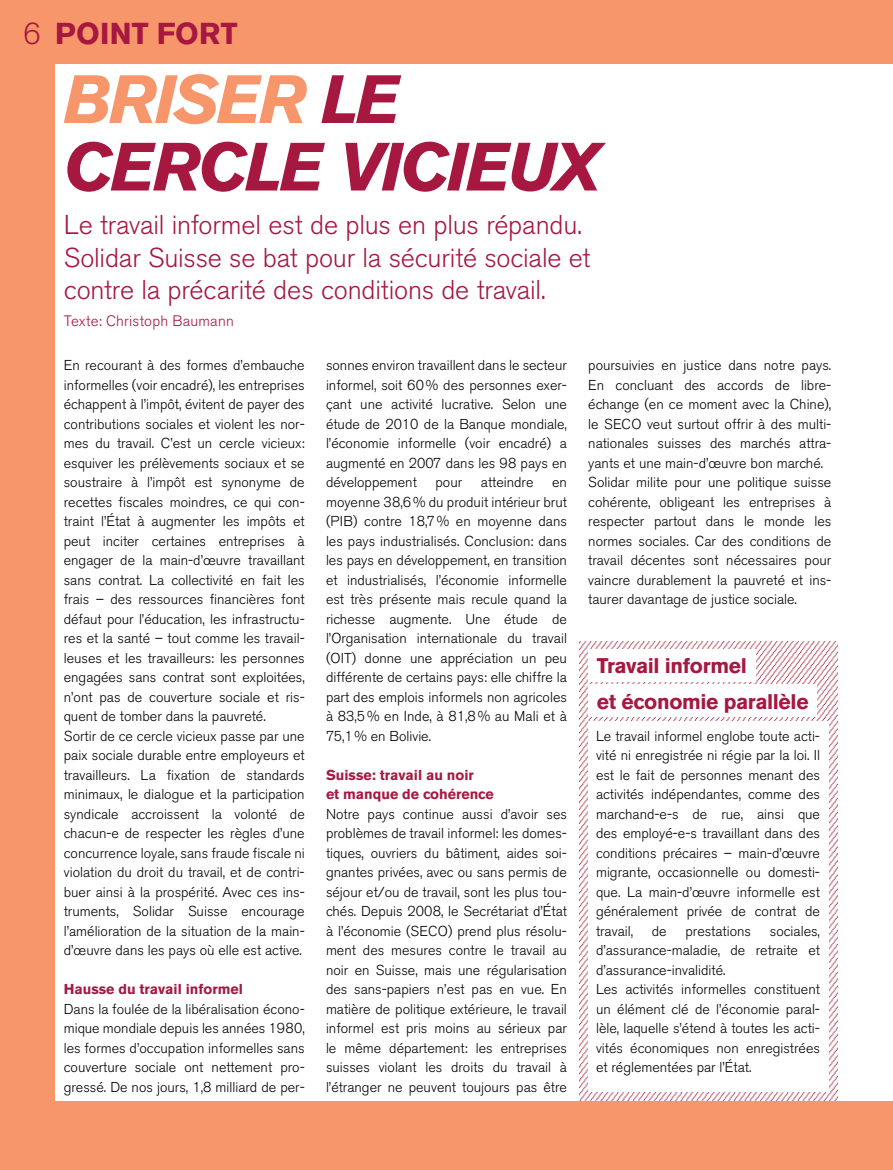
<style>
.page{position:relative;width:893px;height:1170px;background:#fff}
.page>*{position:absolute;margin:0;border:0;box-sizing:border-box;transform-origin:0 0}
.t1{font:italic 700 67.5px/67.5px "Akzidenz Grotesk BE";letter-spacing:-.035em;color:#a61840}
.t2{font:700 30px "Akzidenz Grotesk BE";letter-spacing:.005em;color:#a61840}
.t3{font:300 27px/32.4px "Akzidenz Grotesk BE";letter-spacing:-.005em;color:#a61840}
.t4{font:700 21px "Akzidenz Grotesk BE";letter-spacing:-.015em;color:#a61840}
.t5{font:300 15px "Akzidenz Grotesk BE";letter-spacing:.015em;color:#a61840}
.t6{font:300 14.25px/19.5px "Akzidenz Grotesk BE";color:#000;text-align:justify}
.t7{font:700 14.25px/19.5px "Akzidenz Grotesk BE";color:#a61840}
.s1{font-weight:300}
.s2{color:#f7966b}
</style>
<div class="page">
<div style="left:0;top:0;width:893px;height:1169px;background:#f7966b"></div>
<div style="left:55px;top:64px;width:838px;height:1036px;background:#fff"></div>
<img style="left:580px;top:641px;width:258px;height:459px">
<div style="left:587px;top:721px;width:241px;height:370px;background:#fff"></div>
<div style="left:588px;top:684px;width:229px;height:33px;background:#fff"></div>
<div style="left:588px;top:649px;width:167px;height:32px;background:#fff"></div>
<h2 class="t2" style="left:23px;top:16px;width:216px"><span class="s1">6</span> POINT FORT</h2>
<h1 class="t1" style="left:64px;top:66px;width:339px"><span class="s2">BRISER</span> LE<br>CERCL</h1>
<h1 class="t1" style="left:280px;top:133px;width:323px">E VICI EUX</h1>
<h3 class="t3" style="left:64px;top:209px;width:528px">Le travail informel est de plus en plus répandu.<br>Solidar Suisse se bat pour la sécurité sociale et contre la précarité des conditions de travail.</h3>
<p class="t5" style="left:64px;top:312px;width:172px">Texte: Christoph Baumann</p>
<p class="t6" style="left:64px;top:355px;width:242px;text-align:left">En recourant à des formes d’embauche informelles (voir encadré), les entreprises échappent à l’impôt, évitent de payer des contributions sociales et violent les nor&shy;mes du travail. C’est un cercle vicieux: esquiver les prélèvements sociaux et se soustraire à l’impôt est synonyme de recettes fiscales moindres, ce qui con&shy;traint l’État à augmenter les impôts et peut inciter certaines entreprises à engager de la main-d’œuvre travaillant sans contrat. La collectivité en fait les frais – des ressources financières font défaut pour l’éducation, les infrastructu&shy;res et la santé – tout comme les travail&shy;leuses et les travailleurs: les personnes engagées sans contrat sont exploitées, n’ont pas de couverture sociale et ris&shy;quent de tomber dans la pauvreté.<br>Sortir de ce cercle vicieux passe par une paix sociale durable entre employeurs et travailleurs. La fixation de standards minimaux, le dialogue et la participation syndicale accroissent la volonté de chacun-e de respecter les règles d’une concurrence loyale, sans fraude fiscale ni violation du droit du travail, et de contri&shy;buer ainsi à la prospérité. Avec ces ins&shy;truments, Solidar Suisse encourage l’amélioration de la situation de la main&shy;d’œuvre dans les pays où elle est active.</p>
<p class="t7" style="left:64px;top:979px;width:181px">Hausse du travail informel</p>
<p class="t6" style="left:64px;top:999px;width:242px">Dans la foulée de la libéralisation écono&shy;mique mondiale depuis les années 1980, les formes d’occupation informelles sans couverture sociale ont nettement pro&shy;gressé. De nos jours, 1,8 milliard de per-</p>
<p class="t6" style="left:326px;top:356px;width:242px">sonnes environ travaillent dans le secteur informel, soit 60% des personnes exer&shy;çant une activité lucrative. Selon une étude de 2010 de la Banque mondiale, l’économie informelle (voir encadré) a augmenté en 2007 dans les 98 pays en développement</p>
<p class="t6" style="left:435px;top:473px;width:28px">pour</p>
<p class="t6" style="left:481px;top:473px;width:54px">atteindre</p>
<p class="t6" style="left:326px;top:473px;width:242px;text-indent:226px">en moyenne 38,6% du produit intérieur brut (PIB) contre 18,7% en moyenne dans les pays industrialisés. Conclusion: dans les pays en développement, en transition et industrialisés, l’économie informelle est très présente mais recule quand la richesse augmente. Une étude de l’Organisation internationale du travail (OIT) donne une appréciation un peu différente de certains pays: elle chiffre la part des emplois informels non agricoles à 83,5% en Inde, à 81,8% au Mali et à 75,1% en Bolivie.</p>
<p class="t7" style="left:326px;top:765px;width:169px">Suisse: travail au noir<br>et manque de cohérence</p>
<p class="t6" style="left:326px;top:804px;width:242px">Notre pays continue aussi d’avoir ses problèmes de travail informel: les domes&shy;tiques, ouvriers du bâtiment, aides soi&shy;gnantes privées, avec ou sans permis de séjour et/ou de travail, sont les plus tou&shy;chés. Depuis 2008, le Secrétariat d’État à l’économie (SECO) prend plus résolu&shy;ment des mesures contre le travail au noir en Suisse, mais une régularisation des sans-papiers n’est pas en vue. En matière de politique extérieure, le travail informel est pris moins au sérieux par le même département: les entreprises suisses violant les droits du travail à l’étranger ne peuvent toujours pas être</p>
<p class="t6" style="left:588px;top:356px;width:245px;text-align:left">poursuivies en justice dans notre pays.<br>En concluant des accords de libre&shy;échange (en ce moment avec la Chine), le SECO veut surtout offrir à des multi&shy;nationales suisses des marchés attra&shy;yants et une main-d’œuvre bon marché.<br>Solidar milite pour une politique suisse cohérente, obligeant les entreprises à respecter partout dans le monde les normes sociales. Car des conditions de travail décentes sont nécessaires pour vaincre durablement la pauvreté et ins&shy;taurer davantage de justice sociale.</p>
<h3 class="t4" style="left:597px;top:653px;width:152px">Travail informel</h3>
<h3 class="t4" style="left:597px;top:689px;width:213px">et économie parallèle</h3>
<p class="t6" style="left:596px;top:726px;width:225px">Le travail informel englobe toute acti&shy;vité ni enregistrée ni régie par la loi. Il est le fait de personnes menant des activités indépendantes, comme des marchand-e-s de rue, ainsi que des employé-e-s travaillant dans des conditions précaires – main-d’œuvre migrante, occasionnelle ou domesti&shy;que. La main-d’œuvre informelle est généralement privée de contrat de travail,</p>
<p class="t6" style="left:596px;top:921px;width:225px;text-align:left;text-indent:174px">sociales, d’assurance-maladie, de retraite et d’assurance-invalidité.<br>Les activités informelles constituent un élément clé de l’économie paral&shy;lèle, laquelle s’étend à toutes les acti&shy;vités économiques non enregistrées et réglementées par l’État.</p>
<p class="t6" style="left:652px;top:921px;width:16px">de</p>
<p class="t6" style="left:685px;top:921px;width:67px">prestations</p>
</div>
